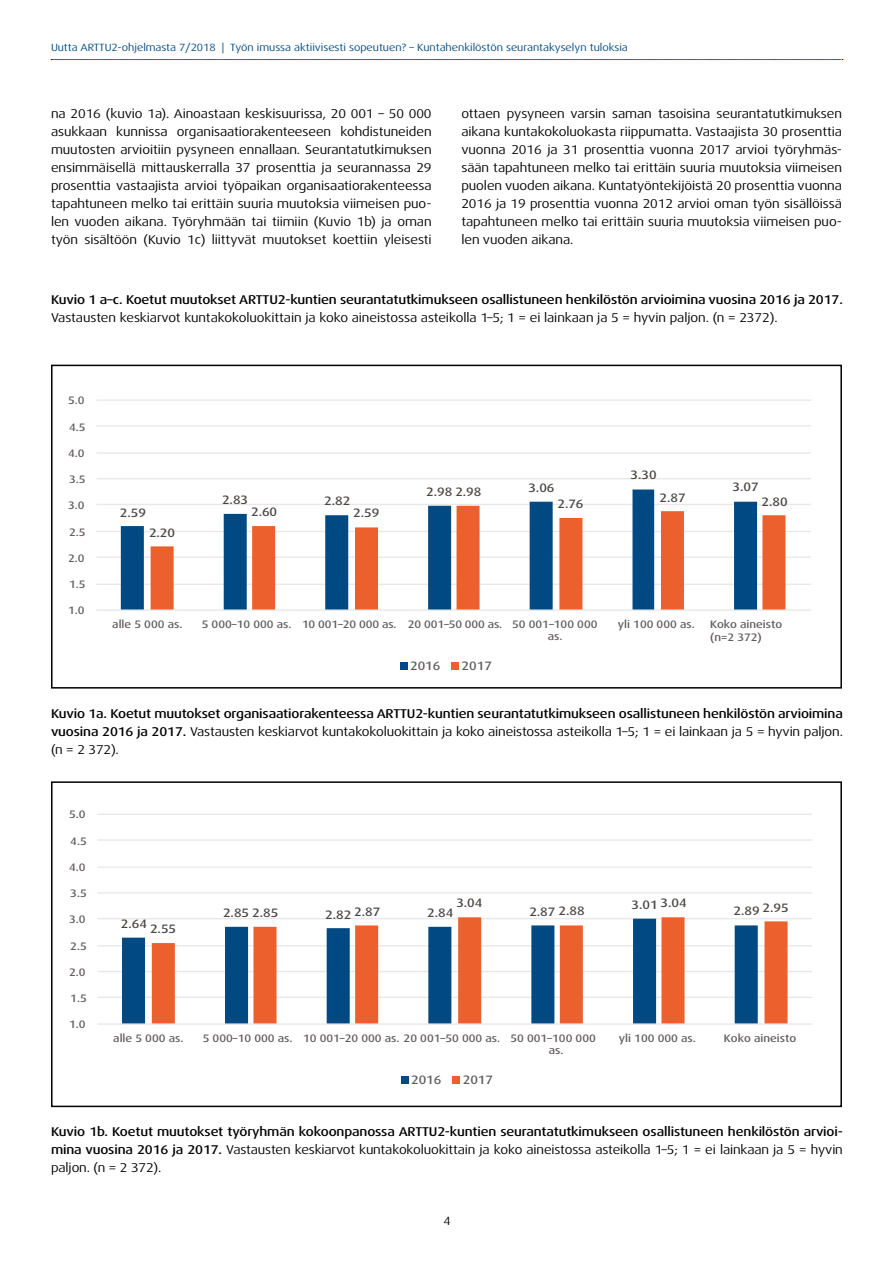
<style>
.page{position:relative;width:893px;height:1263px;background:#fff}
.page>*{position:absolute;margin:0;border:0;box-sizing:border-box;transform-origin:0 0}
.Leipis{font:expanded 12.75px/18px "Dax OT";letter-spacing:-.005em;color:#000;text-align:justify}
.Leipis-2{font:500 expanded 12.75px/18px "Dax OT";letter-spacing:-.01em;color:#000;text-align:justify}
.t1{font:500 expanded 12.15px "Dax OT";color:#494543}
.t2{font:500 expanded 12.15px "Dax OT";color:#605c5b}
.t3{font:expanded 12px "Dax OT";color:#000}
.t4{font:500 expanded 10.8px/12.1px "Dax OT";color:#605c5b}
.t5{font:expanded 10.5px "Dax OT";color:#004982}
.s1{font-weight:400}
</style>
<div class="page">
<svg style="left:51px;top:59px;width:792px;height:1px"></svg>
<hr style="left:96px;top:584px;width:715px;height:1px;background:#e8e8e8">
<hr style="left:96px;top:556px;width:715px;height:2px;background:#e8e8e8">
<hr style="left:96px;top:531px;width:715px;height:1px;background:#e8e8e8">
<hr style="left:96px;top:504px;width:715px;height:1px;background:#e8e8e8">
<hr style="left:96px;top:478px;width:715px;height:1px;background:#e8e8e8">
<hr style="left:96px;top:452px;width:715px;height:2px;background:#e8e8e8">
<hr style="left:96px;top:425px;width:715px;height:2px;background:#e8e8e8">
<hr style="left:96px;top:399px;width:715px;height:2px;background:#e8e8e8">
<svg style="left:121px;top:489px;width:636px;height:120px"></svg>
<svg style="left:151px;top:506px;width:634px;height:103px"></svg>
<hr style="left:96px;top:609px;width:715px;height:2px;background:#e8e8e8">
<div style="left:400px;top:662px;width:7px;height:8px;background:#004982"></div>
<div style="left:452px;top:662px;width:7px;height:8px;background:#eb602d"></div>
<div style="left:51px;top:365px;width:791px;height:323px;border:2px solid #000"></div>
<hr style="left:98px;top:996px;width:714px;height:2px;background:#e8e8e8">
<hr style="left:98px;top:971px;width:714px;height:1px;background:#e8e8e8">
<hr style="left:98px;top:945px;width:714px;height:1px;background:#e8e8e8">
<hr style="left:98px;top:918px;width:714px;height:1px;background:#e8e8e8">
<hr style="left:98px;top:892px;width:714px;height:1px;background:#e8e8e8">
<hr style="left:98px;top:866px;width:714px;height:2px;background:#e8e8e8">
<hr style="left:98px;top:839px;width:714px;height:2px;background:#e8e8e8">
<hr style="left:98px;top:814px;width:714px;height:1px;background:#e8e8e8">
<svg style="left:122px;top:937px;width:30px;height:86px;fill:#004982"></svg>
<svg style="left:152px;top:917px;width:636px;height:106px"></svg>
<hr style="left:97px;top:1023px;width:715px;height:2px;background:#e8e8e8">
<div style="left:401px;top:1076px;width:7px;height:8px;background:#004982"></div>
<div style="left:453px;top:1076px;width:7px;height:8px;background:#eb602d"></div>
<div style="left:51px;top:781px;width:791px;height:326px;border:2px solid #000"></div>
<p class="t5" style="left:51px;top:41px;width:578px">Uutta ARTTU2-ohjelmasta 7/2018 | Työn imussa aktiivisesti sopeutuen? – Kuntahenkilöstön seurantakyselyn tuloksia</p>
<p class="Leipis" style="left:51px;top:105px;width:382px">na 2016 (kuvio 1a). Ainoastaan keskisuurissa, 20 001 – 50 000 asukkaan kunnissa organisaatiorakenteeseen kohdistuneiden muutosten arvioitiin pysyneen ennallaan. Seurantatutkimuksen ensimmäisellä mittauskerralla 37 prosenttia ja seurannassa 29 prosenttia vastaajista arvioi työpaikan organisaatiorakenteessa tapahtuneen melko tai erittäin suuria muutoksia viimeisen puo&shy;len vuoden aikana. Työryhmään tai tiimiin (Kuvio 1b) ja oman työn sisältöön (Kuvio 1c) liittyvät muutokset koettiin yleisesti</p>
<p class="Leipis" style="left:461px;top:105px;width:382px">ottaen pysyneen varsin saman tasoisina seurantatutkimuksen aikana kuntakokoluokasta riippumatta. Vastaajista 30 prosenttia vuonna 2016 ja 31 prosenttia vuonna 2017 arvioi työryhmäs&shy;sään tapahtuneen melko tai erittäin suuria muutoksia viimeisen puolen vuoden aikana. Kuntatyöntekijöistä 20 prosenttia vuonna 2016 ja 19 prosenttia vuonna 2012 arvioi oman työn sisällöissä tapahtuneen melko tai erittäin suuria muutoksia viimeisen puo&shy;len vuoden aikana.</p>
<p class="Leipis-2" style="left:51px;top:290px;width:793px">Kuvio 1 a–c. Koetut muutokset ARTTU2-kuntien seurantatutkimukseen osallistuneen henkilöstön arvioimina vuosina 2016 ja 2017.<br><span class="s1">Vastausten keskiarvot kuntakokoluokittain ja koko aineistossa asteikolla 1–5; 1 = ei lainkaan ja 5 = hyvin paljon. (n = 2372).</span></p>
<p class="t4" style="left:68px;top:394px;width:18px">5.0</p>
<p class="t4" style="left:69px;top:421px;width:18px">4.5</p>
<p class="t4" style="left:68px;top:447px;width:18px">4.0</p>
<p class="t4" style="left:69px;top:473px;width:18px">3.5</p>
<p class="t4" style="left:68px;top:500px;width:18px">3.0</p>
<p class="t4" style="left:69px;top:526px;width:18px">2.5</p>
<p class="t4" style="left:68px;top:552px;width:18px">2.0</p>
<p class="t4" style="left:69px;top:578px;width:18px">1.5</p>
<p class="t4" style="left:68px;top:605px;width:18px">1.0</p>
<p class="t1" style="left:120px;top:505px;width:28px">2.59</p>
<p class="t1" style="left:149px;top:525px;width:28px">2.20</p>
<p class="t1" style="left:222px;top:492px;width:28px">2.83</p>
<p class="t1" style="left:324px;top:493px;width:28px">2.82</p>
<p class="t1" style="left:251px;top:504px;width:28px">2.60</p>
<p class="t1" style="left:353px;top:505px;width:28px">2.59</p>
<p class="t1" style="left:426px;top:484px;width:57px">2.98 2.98</p>
<p class="t1" style="left:528px;top:480px;width:28px">3.06</p>
<p class="t1" style="left:557px;top:496px;width:28px">2.76</p>
<p class="t1" style="left:630px;top:467px;width:28px">3.30</p>
<p class="t1" style="left:733px;top:479px;width:28px">3.07</p>
<p class="t1" style="left:659px;top:490px;width:28px">2.87</p>
<p class="t1" style="left:762px;top:494px;width:28px">2.80</p>
<p class="t4" style="left:112px;top:618px;width:72px">alle 5 000 as.</p>
<p class="t4" style="left:548px;top:618px;width:51px;text-indent:-346px">5 000–10 000 as. 10 001–20 000 as. 20 001–50 000 as. 50 001–100 000 as.</p>
<p class="t4" style="left:618px;top:618px;width:78px">yli 100 000 as.</p>
<p class="t4" style="left:710px;top:618px;width:74px;line-height:13px">Koko aineisto (n=2 372)</p>
<p class="t2" style="left:410px;top:658px;width:32px">2016</p>
<p class="t2" style="left:462px;top:658px;width:32px">2017</p>
<p class="Leipis-2" style="left:51px;top:705px;width:793px">Kuvio 1a. Koetut muutokset organisaatiorakenteessa ARTTU2-kuntien seurantatutkimukseen osallistuneen henkilöstön arvioimina vuosina 2016 ja 2017. <span class="s1">Vastausten keskiarvot kuntakokoluokittain ja koko aineistossa asteikolla 1–5; 1 = ei lainkaan ja 5 = hyvin paljon. (n = 2 372).</span></p>
<p class="t4" style="left:69px;top:809px;width:18px">5.0</p>
<p class="t4" style="left:70px;top:835px;width:18px">4.5</p>
<p class="t4" style="left:69px;top:861px;width:18px">4.0</p>
<p class="t4" style="left:70px;top:887px;width:18px">3.5</p>
<p class="t4" style="left:69px;top:914px;width:18px">3.0</p>
<p class="t4" style="left:70px;top:940px;width:18px">2.5</p>
<p class="t4" style="left:69px;top:966px;width:18px">2.0</p>
<p class="t4" style="left:70px;top:992px;width:18px">1.5</p>
<p class="t4" style="left:69px;top:1019px;width:18px">1.0</p>
<p class="t1" style="left:121px;top:916px;width:28px">2.64</p>
<p class="t1" style="left:150px;top:921px;width:28px">2.55</p>
<p class="t1" style="left:456px;top:895px;width:28px">3.04</p>
<p class="t1" style="left:660px;top:895px;width:28px">3.04</p>
<p class="t1" style="left:632px;top:897px;width:28px">3.01</p>
<p class="t1" style="left:223px;top:905px;width:57px">2.85 2.85</p>
<p class="t1" style="left:325px;top:907px;width:28px">2.82</p>
<p class="t1" style="left:427px;top:905px;width:28px">2.84</p>
<p class="t1" style="left:529px;top:904px;width:57px">2.87 2.88</p>
<p class="t1" style="left:354px;top:904px;width:28px">2.87</p>
<p class="t1" style="left:763px;top:900px;width:28px">2.95</p>
<p class="t1" style="left:733px;top:903px;width:28px">2.89</p>
<p class="t4" style="left:113px;top:1032px;width:72px">alle 5 000 as.</p>
<p class="t4" style="left:549px;top:1032px;width:49px;text-indent:-346px">5 000–10 000 as. 10 001–20 000 as. 20 001–50 000 as. 50 001–100 000 as.</p>
<p class="t4" style="left:619px;top:1032px;width:78px">yli 100 000 as.</p>
<p class="t4" style="left:724px;top:1032px;width:74px">Koko aineisto</p>
<p class="t2" style="left:411px;top:1072px;width:32px">2016</p>
<p class="t2" style="left:463px;top:1072px;width:32px">2017</p>
<p class="Leipis-2" style="left:51px;top:1123px;width:793px">Kuvio 1b. Koetut muutokset työryhmän kokoonpanossa ARTTU2-kuntien seurantatutkimukseen osallistuneen henkilöstön arvioi&shy;mina vuosina 2016 ja 2017. <span class="s1">Vastausten keskiarvot kuntakokoluokittain ja koko aineistossa asteikolla 1–5; 1 = ei lainkaan ja 5 = hyvin paljon. (n = 2 372).</span></p>
<p class="t3" style="left:444px;top:1213px;width:9px">4</p>
</div>
